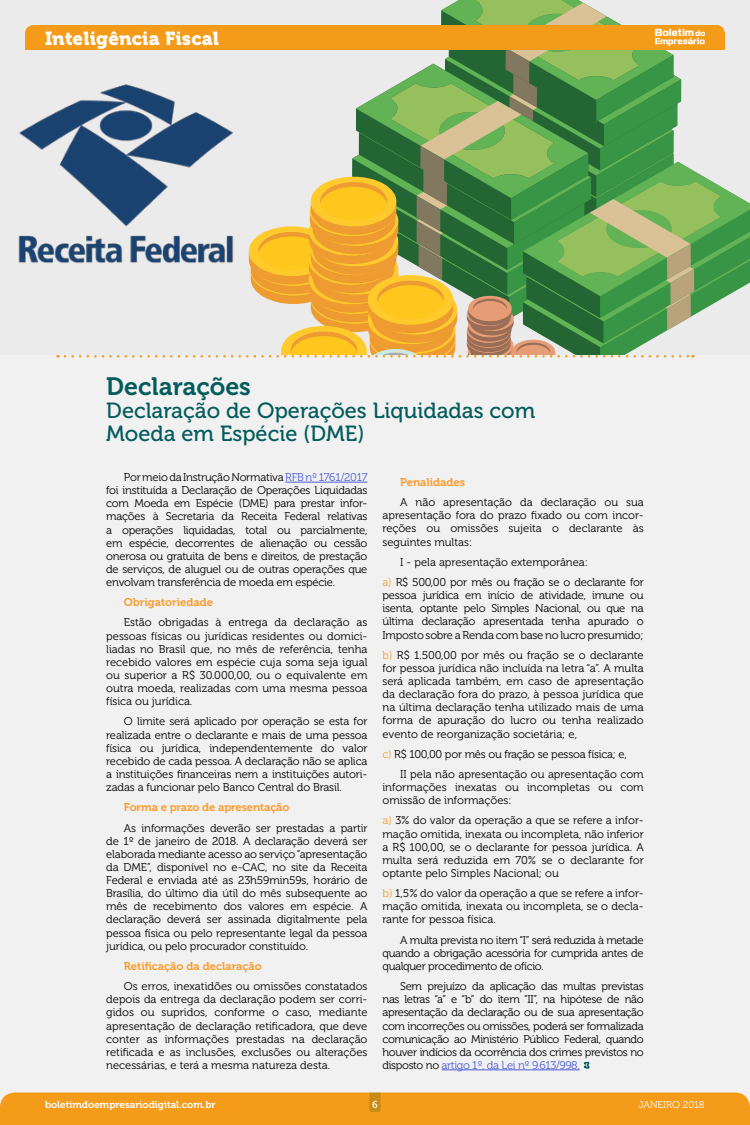
<style>
.page{position:relative;width:750px;height:1125px;background:#f1f1f2}
.page>*{position:absolute;margin:0;border:0;box-sizing:border-box;transform-origin:0 0}
.t1{font:25px "Museo 700";color:#035b5b}
.t2{font:21.88px/23.8px "Museo 500";color:#035b5b}
.t3{font:18.75px "Museo 900";letter-spacing:.01em;color:#fff}
.t4{font:11.25px/13.1px "Museo 300";letter-spacing:-.01em;color:#000;text-align:justify}
.t5{font:11.25px "Museo 700";color:#f99b2c}
.t6{font:10px "Museo 700";color:#fff}
.t7{font:10px "Museo 300";letter-spacing:-.005em;color:#fff}
.t8{font:10px "Museo 500";color:#fff}
.s1{color:#4f5cd6}
.s2{color:#f99b2c}
</style>
<div class="page">
<div style="left:0;top:1092px;width:750px;height:33px;background:#f49b19"></div>
<hr style="left:442px;top:1070px;width:138px;height:1px;background:#4f5cd6">
<hr style="left:285px;top:482px;width:83px;height:1px;background:#4f5cd6">
<svg style="left:583px;top:1062px;width:7px;height:7px"></svg>
<div style="left:0;top:0;width:750px;height:355px;background:#ebebec"></div>
<img style="left:18px;top:129px;width:7px;height:134px">
<svg style="left:25px;top:0;width:725px;height:358px"></svg>
<h3 class="t3" style="left:45px;top:27px;width:176px">Inteligência Fiscal</h3>
<h1 class="t1" style="left:106px;top:372px;width:146px">Declarações</h1>
<h2 class="t2" style="left:106px;top:399px;width:430px">Declaração de Operações Liquidadas com<br>Moeda em Espécie (DME)</h2>
<p class="t4" style="left:106px;top:471px;width:263px;text-indent:18px">Por meio da Instrução Normativa <span class="s1">RFB nº 1761/2017 </span>foi instituída a Declaração de Operações Liquidadas com Moeda em Espécie (DME) para prestar infor&shy;mações à Secretaria da Receita Federal relativas a operações liquidadas, total ou parcialmente, em espécie, decorrentes de alienação ou cessão onerosa ou gratuita de bens e direitos, de prestação de serviços, de aluguel ou de outras operações que envolvam transferência de moeda em espécie.</p>
<p class="t5" style="left:124px;top:596px;width:90px">Obrigatoriedade</p>
<p class="t4" style="left:106px;top:616px;width:263px;text-indent:18px">Estão obrigadas à entrega da declaração as pessoas físicas ou jurídicas residentes ou domici&shy;liadas no Brasil que, no mês de referência, tenha recebido valores em espécie cuja soma seja igual ou superior a R$ 30.000,00, ou o equivalente em outra moeda, realizadas com uma mesma pessoa física ou jurídica.</p>
<p class="t4" style="left:106px;top:715px;width:263px;text-indent:18px">O limite será aplicado por operação se esta for realizada entre o declarante e mais de uma pessoa física ou jurídica, independentemente do valor recebido de cada pessoa. A declaração não se aplica a instituições financeiras nem a instituições autori&shy;zadas a funcionar pelo Banco Central do Brasil.</p>
<p class="t5" style="left:124px;top:801px;width:167px">Forma e prazo de apresentação</p>
<p class="t4" style="left:106px;top:821px;width:263px;text-indent:18px">As informações deverão ser prestadas a partir de 1º de janeiro de 2018. A declaração deverá ser elaborada mediante acesso ao serviço “apresentação da DME”, disponível no e-CAC, no site da Receita Federal e enviada até as 23h59min59s, horário de Brasília, do último dia útil do mês subsequente ao mês de recebimento dos valores em espécie. A declaração deverá ser assinada digitalmente pela pessoa física ou pelo representante legal da pessoa jurídica, ou pelo procurador constituído.</p>
<p class="t5" style="left:124px;top:960px;width:139px">Retificação da declaração</p>
<p class="t4" style="left:106px;top:980px;width:263px;text-indent:18px">Os erros, inexatidões ou omissões constatados depois da entrega da declaração podem ser corri&shy;gidos ou supridos, conforme o caso, mediante apresentação de declaração retificadora, que deve conter as informações prestadas na declaração retificada e as inclusões, exclusões ou alterações necessárias, e terá a mesma natureza desta.</p>
<p class="t5" style="left:400px;top:476px;width:66px">Penalidades</p>
<p class="t4" style="left:382px;top:496px;width:263px;text-indent:18px">A não apresentação da declaração ou sua apresentação fora do prazo fixado ou com incor&shy;reções ou omissões sujeita o declarante às seguintes multas:</p>
<p class="t4" style="left:382px;top:552px;width:263px;line-height:20.2px;text-indent:18px">I - pela apresentação extemporânea:<br><span class="s2">a)</span> R$ 500,00 por mês ou fração se o declarante for</p>
<p class="t4" style="left:382px;top:589px;width:263px">pessoa jurídica em início de atividade, imune ou isenta, optante pelo Simples Nacional, ou que na última declaração apresentada tenha apurado o Imposto sobre a Renda com base no lucro presumido;</p>
<p class="t4" style="left:382px;top:649px;width:263px"><span class="s2">b)</span> R$ 1.500,00 por mês ou fração se o declarante for pessoa jurídica não incluída na letra “a”. A multa será aplicada também, em caso de apresentação da declaração fora do prazo, à pessoa jurídica que na última declaração tenha utilizado mais de uma forma de apuração do lucro ou tenha realizado evento de reorganização societária; e,</p>
<p class="t4" style="left:400px;top:744px;width:245px;line-height:20.2px;text-indent:-18px"><span class="s2">c)</span> R$ 100,00 por mês ou fração se pessoa física; e,<br>II pela não apresentação ou apresentação com</p>
<p class="t4" style="left:382px;top:781px;width:263px">informações inexatas ou incompletas ou com omissão de informações:</p>
<p class="t4" style="left:382px;top:814px;width:263px"><span class="s2">a)</span> 3% do valor da operação a que se refere a infor&shy;mação omitida, inexata ou incompleta, não inferior a R$ 100,00, se o declarante for pessoa jurídica. A multa será reduzida em 70% se o declarante for optante pelo Simples Nacional; ou</p>
<p class="t4" style="left:382px;top:887px;width:263px"><span class="s2">b)</span> 1,5% do valor da operação a que se refere a infor&shy;mação omitida, inexata ou incompleta, se o decla&shy;rante for pessoa física.</p>
<p class="t4" style="left:382px;top:933px;width:263px;text-indent:18px">A multa prevista no item “I” será reduzida à metade quando a obrigação acessória for cumprida antes de qualquer procedimento de ofício.</p>
<p class="t4" style="left:382px;top:980px;width:263px;text-indent:18px">Sem prejuízo da aplicação das multas previstas nas letras “a” e “b” do item “II”, na hipótese de não apresentação da declaração ou de sua apresentação com incorreções ou omissões, poderá ser formalizada comunicação ao Ministério Público Federal, quando houver indícios da ocorrência dos crimes previstos no disposto no <span class="s1">artigo 1º, da Lei nº 9.613/998.</span></p>
<p class="t6" style="left:45px;top:1099px;width:172px">boletimdoempresariodigital.com.br</p>
<p class="t8" style="left:372px;top:1100px;width:7px">6</p>
<p class="t7" style="left:638px;top:1100px;width:68px">JANEIRO 2018</p>
</div>
